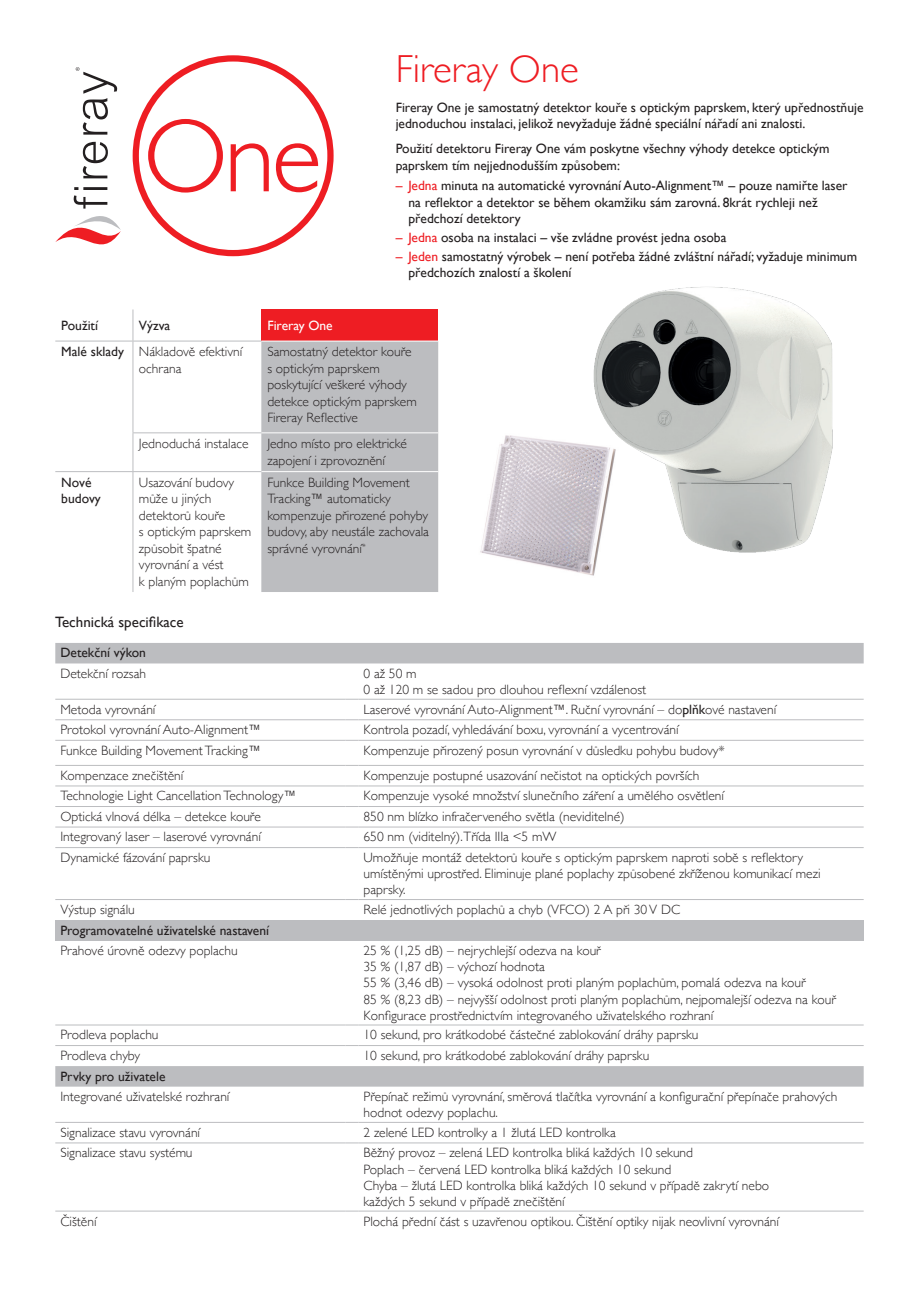
<style>
.page{position:relative;width:919px;height:1289px;background:#fff}
.page>*{position:absolute;margin:0;border:0;box-sizing:border-box;transform-origin:0 0}
.t1{font:300 39px "Gill Sans";color:#ee1d23}
.t2{font:15px "Gill Sans";color:#231f20}
.t3{font:300 13.5px/16.5px "Gill Sans";color:#231f20}
.t4{font:13.5px/16.5px "Gill Sans";color:#231f20}
.t5{font:13.5px "Gill Sans";color:#fff}
.s1{color:#ee1d23}
.s2{font-weight:400}
</style>
<div class="page">
<svg style="left:55px;top:643px;width:808px;height:443px"></svg>
<div style="left:55px;top:920px;width:808px;height:20px;background:#bcbdc0"></div>
<hr style="left:55px;top:699px;width:290px;height:1px;background:#bcbdc0">
<svg style="left:345px;top:699px;width:13px;height:1px"></svg>
<hr style="left:358px;top:699px;width:505px;height:1px;background:#bcbdc0">
<hr style="left:55px;top:719px;width:290px;height:1px;background:#bcbdc0">
<svg style="left:345px;top:719px;width:13px;height:1px"></svg>
<hr style="left:358px;top:719px;width:505px;height:1px;background:#bcbdc0">
<hr style="left:55px;top:740px;width:290px;height:1px;background:#bcbdc0">
<svg style="left:345px;top:740px;width:13px;height:1px"></svg>
<hr style="left:358px;top:740px;width:505px;height:1px;background:#bcbdc0">
<hr style="left:55px;top:765px;width:290px;height:1px;background:#bcbdc0">
<svg style="left:345px;top:765px;width:13px;height:1px"></svg>
<hr style="left:358px;top:765px;width:505px;height:1px;background:#bcbdc0">
<hr style="left:55px;top:785px;width:290px;height:1px;background:#bcbdc0">
<svg style="left:345px;top:785px;width:13px;height:1px"></svg>
<hr style="left:358px;top:785px;width:505px;height:1px;background:#bcbdc0">
<hr style="left:55px;top:806px;width:290px;height:1px;background:#bcbdc0">
<svg style="left:345px;top:806px;width:13px;height:1px"></svg>
<hr style="left:358px;top:806px;width:505px;height:1px;background:#bcbdc0">
<hr style="left:55px;top:826px;width:290px;height:1px;background:#bcbdc0">
<svg style="left:345px;top:826px;width:13px;height:1px"></svg>
<hr style="left:358px;top:826px;width:505px;height:1px;background:#bcbdc0">
<hr style="left:55px;top:847px;width:290px;height:1px;background:#bcbdc0">
<svg style="left:345px;top:847px;width:13px;height:1px"></svg>
<hr style="left:358px;top:847px;width:505px;height:1px;background:#bcbdc0">
<hr style="left:55px;top:899px;width:290px;height:1px;background:#bcbdc0">
<svg style="left:345px;top:899px;width:13px;height:1px"></svg>
<hr style="left:358px;top:899px;width:505px;height:1px;background:#bcbdc0">
<hr style="left:55px;top:1121px;width:290px;height:1px;background:#bcbdc0">
<hr style="left:358px;top:1121px;width:505px;height:1px;background:#bcbdc0">
<hr style="left:55px;top:1142px;width:290px;height:1px;background:#bcbdc0">
<svg style="left:345px;top:1142px;width:13px;height:1px"></svg>
<hr style="left:358px;top:1142px;width:505px;height:1px;background:#bcbdc0">
<hr style="left:55px;top:1210px;width:290px;height:1px;background:#bcbdc0">
<svg style="left:345px;top:1210px;width:13px;height:1px"></svg>
<hr style="left:358px;top:1210px;width:505px;height:1px;background:#bcbdc0">
<hr style="left:55px;top:1024px;width:290px;height:1px;background:#bcbdc0">
<svg style="left:345px;top:1024px;width:13px;height:1px"></svg>
<hr style="left:358px;top:1024px;width:505px;height:1px;background:#bcbdc0">
<hr style="left:55px;top:1045px;width:290px;height:1px;background:#bcbdc0">
<svg style="left:345px;top:1045px;width:13px;height:1px"></svg>
<hr style="left:358px;top:1045px;width:505px;height:1px;background:#bcbdc0">
<div style="left:261px;top:309px;width:177px;height:32px;background:#ee1d23"></div>
<div style="left:261px;top:342px;width:177px;height:250px;background:#bcbdc0"></div>
<hr style="left:261px;top:432px;width:177px;height:1px;background:#fff">
<hr style="left:261px;top:471px;width:177px;height:1px;background:#fff">
<hr style="left:132px;top:309px;width:1px;height:32px;background:#bcbdc0">
<hr style="left:55px;top:341px;width:78px;height:1px;background:#bcbdc0">
<hr style="left:133px;top:341px;width:128px;height:1px;background:#bcbdc0">
<hr style="left:132px;top:341px;width:1px;height:91px;background:#bcbdc0">
<hr style="left:132px;top:432px;width:129px;height:1px;background:#bcbdc0">
<hr style="left:132px;top:433px;width:1px;height:38px;background:#bcbdc0">
<hr style="left:55px;top:471px;width:78px;height:1px;background:#bcbdc0">
<hr style="left:133px;top:471px;width:128px;height:1px;background:#bcbdc0">
<hr style="left:132px;top:472px;width:1px;height:120px;background:#bcbdc0">
<svg style="left:133px;top:55px;width:200px;height:201px"></svg>
<svg style="left:55px;top:67px;width:66px;height:178px"></svg>
<img style="left:480px;top:435px;width:115px;height:141px">
<img style="left:568px;top:287px;width:265px;height:286px">
<h1 class="t1" style="left:395px;top:39px;width:185px">Fireray One</h1>
<p class="t4" style="left:395px;top:99px;width:469px">Fireray One je samostatný detektor kouře s optickým paprskem, který upřednostňuje jednoduchou instalaci, jelikož nevyžaduje žádné speciální nářadí ani znalosti.</p>
<p class="t4" style="left:395px;top:140px;width:435px">Použití detektoru Fireray One vám poskytne všechny výhody detekce optickým paprskem tím nejjednodušším způsobem:</p>
<p class="t4" style="left:408px;top:178px;width:440px;text-indent:-13px"><span class="s1">– Jedna</span> minuta na automatické vyrovnání Auto-Alignment™ – pouze namiřte laser na reflektor a detektor se během okamžiku sám zarovná. 8krát rychleji než předchozí detektory</p>
<p class="t4" style="left:395px;top:229px;width:332px"><span class="s1">– Jedna</span> osoba na instalaci – vše zvládne provést jedna osoba</p>
<p class="t4" style="left:408px;top:248px;width:450px;text-indent:-13px"><span class="s1">– Jeden</span> samostatný výrobek – není potřeba žádné zvláštní nářadí; vyžaduje minimum předchozích znalostí a školení</p>
<p class="t4" style="left:61px;top:317px;width:38px">Použití</p>
<p class="t4" style="left:139px;top:317px;width:33px">Výzva</p>
<p class="t5" style="left:267px;top:317px;width:67px">Fireray One</p>
<p class="t3" style="left:139px;top:343px;width:105px;text-indent:-78px"><span class="s2">Malé sklady</span> Nákladově efektivní ochrana</p>
<p class="t3" style="left:267px;top:343px;width:151px">Samostatný detektor kouře s optickým paprskem poskytující veškeré výhody detekce optickým paprskem<br>Fireray Reflective</p>
<p class="t3" style="left:139px;top:435px;width:111px">Jednoduchá instalace</p>
<p class="t3" style="left:267px;top:435px;width:141px">Jedno místo pro elektrické zapojení i zprovoznění</p>
<p class="t4" style="left:61px;top:474px;width:41px">Nové budovy</p>
<p class="t3" style="left:139px;top:473px;width:114px">Usazování budovy může u jiných detektorů kouře<br>s optickým paprskem způsobit špatné vyrovnání a vést<br>k planým poplachům</p>
<p class="t3" style="left:267px;top:473px;width:163px">Funkce Building Movement<br>Tracking™ automaticky kompenzuje přirozené pohyby budovy, aby neustále zachovala správné vyrovnání<sup>*</sup></p>
<p class="t2" style="left:55px;top:613px;width:130px">Technická specifikace</p>
<p class="t4" style="left:60px;top:645px;width:87px">Detekční výkon</p>
<p class="t3" style="left:60px;top:664px;width:87px">Detekční rozsah</p>
<p class="t3" style="left:363px;top:664px;width:284px">0 až 50 m<br>0 až 120 m se sadou pro dlouhou reflexní vzdálenost</p>
<p class="t3" style="left:60px;top:700px;width:97px">Metoda vyrovnání</p>
<p class="t3" style="left:363px;top:700px;width:414px">Laserové vyrovnání Auto-Alignment™. Ruční vyrovnání – do<span class="s2">plňk</span>ové nastavení</p>
<p class="t3" style="left:60px;top:721px;width:202px">Protokol vyrovnání Auto-Alignment™</p>
<p class="t3" style="left:363px;top:721px;width:316px">Kontrola pozadí, vyhledávání boxu, vyrovnání a vycentrování</p>
<p class="t3" style="left:60px;top:741px;width:202px">Funkce Building Movement Tracking™</p>
<p class="t3" style="left:363px;top:741px;width:363px">Kompenzuje přirozený posun vyrovnání v důsledku pohybu budovy*</p>
<p class="t3" style="left:60px;top:766px;width:124px">Kompenzace znečištění</p>
<p class="t3" style="left:363px;top:766px;width:337px">Kompenzuje postupné usazování nečistot na optických površích</p>
<p class="t3" style="left:60px;top:787px;width:237px">Technologie Light Cancellation Technology™</p>
<p class="t3" style="left:363px;top:787px;width:362px">Kompenzuje vysoké množství slunečního záření a umělého osvětlení</p>
<p class="t3" style="left:60px;top:807px;width:202px">Optická vlnová délka – detekce kouře</p>
<p class="t3" style="left:363px;top:807px;width:262px">850 nm blízko infračerveného světla (neviditelné)</p>
<p class="t3" style="left:60px;top:828px;width:202px">Integrovaný laser – laserové vyrovnání</p>
<p class="t3" style="left:363px;top:828px;width:194px">650 nm (viditelný).Třída IIIa &lt;5 mW</p>
<p class="t3" style="left:60px;top:848px;width:151px">Dynamické fázování paprsku</p>
<p class="t3" style="left:363px;top:848px;width:458px">Umožňuje montáž detektorů kouře s optickým paprskem naproti sobě s reflektory umístěnými uprostřed. Eliminuje plané poplachy způsobené zkříženou komunikací mezi paprsky.</p>
<p class="t3" style="left:60px;top:900px;width:76px">Výstup signálu</p>
<p class="t3" style="left:363px;top:900px;width:318px">Relé jednotlivých poplachů a chyb (VFCO) 2 A při 30V DC</p>
<p class="t4" style="left:60px;top:922px;width:210px">Programovatelné uživatelské nastavení</p>
<p class="t3" style="left:60px;top:941px;width:179px">Prahové úrovně odezvy poplachu</p>
<p class="t3" style="left:363px;top:941px;width:473px">25 % (1,25 dB) – nejrychlejší odezva na kouř<br>35 % (1,87 dB) – výchozí hodnota<br>55 % (3,46 dB) – vysoká odolnost proti planým poplachům, pomalá odezva na kouř<br>85 % (8,23 dB) – nejvyšší odolnost proti planým poplachům, nejpomalejší odezva na kouř Konfigurace prostřednictvím integrovaného uživatelského rozhraní</p>
<p class="t3" style="left:60px;top:1026px;width:100px">Prodleva poplachu</p>
<p class="t3" style="left:363px;top:1026px;width:336px">10 sekund, pro krátkodobé částečné zablokování dráhy paprsku</p>
<p class="t3" style="left:60px;top:1046px;width:81px">Prodleva chyby</p>
<p class="t3" style="left:363px;top:1046px;width:287px">10 sekund, pro krátkodobé zablokování dráhy paprsku</p>
<p class="t4" style="left:60px;top:1067px;width:107px">Prvky pro uživatele</p>
<p class="t3" style="left:60px;top:1087px;width:171px">Integrované uživatelské rozhraní</p>
<p class="t3" style="left:363px;top:1087px;width:475px">Přepínač režimů vyrovnání, směrová tlačítka vyrovnání a konfigurační přepínače prahových hodnot odezvy poplachu.</p>
<p class="t3" style="left:60px;top:1123px;width:141px">Signalizace stavu vyrovnání</p>
<p class="t3" style="left:363px;top:1123px;width:254px">2 zelené LED kontrolky a 1 žlutá LED kontrolka</p>
<p class="t3" style="left:60px;top:1144px;width:133px">Signalizace stavu systému</p>
<p class="t3" style="left:363px;top:1144px;width:407px">Běžný provoz – zelená LED kontrolka bliká každých 10 sekund<br>Poplach – červená LED kontrolka bliká každých 10 sekund<br>Chyba – žlutá LED kontrolka bliká každých 10 sekund v případě zakrytí nebo každých 5 sekund v případě znečištění</p>
<p class="t3" style="left:60px;top:1212px;width:38px">Čištění</p>
<p class="t3" style="left:363px;top:1212px;width:417px">Plochá přední část s uzavřenou optikou. Čištění optiky nijak neovlivní vyrovnání</p>
</div>
